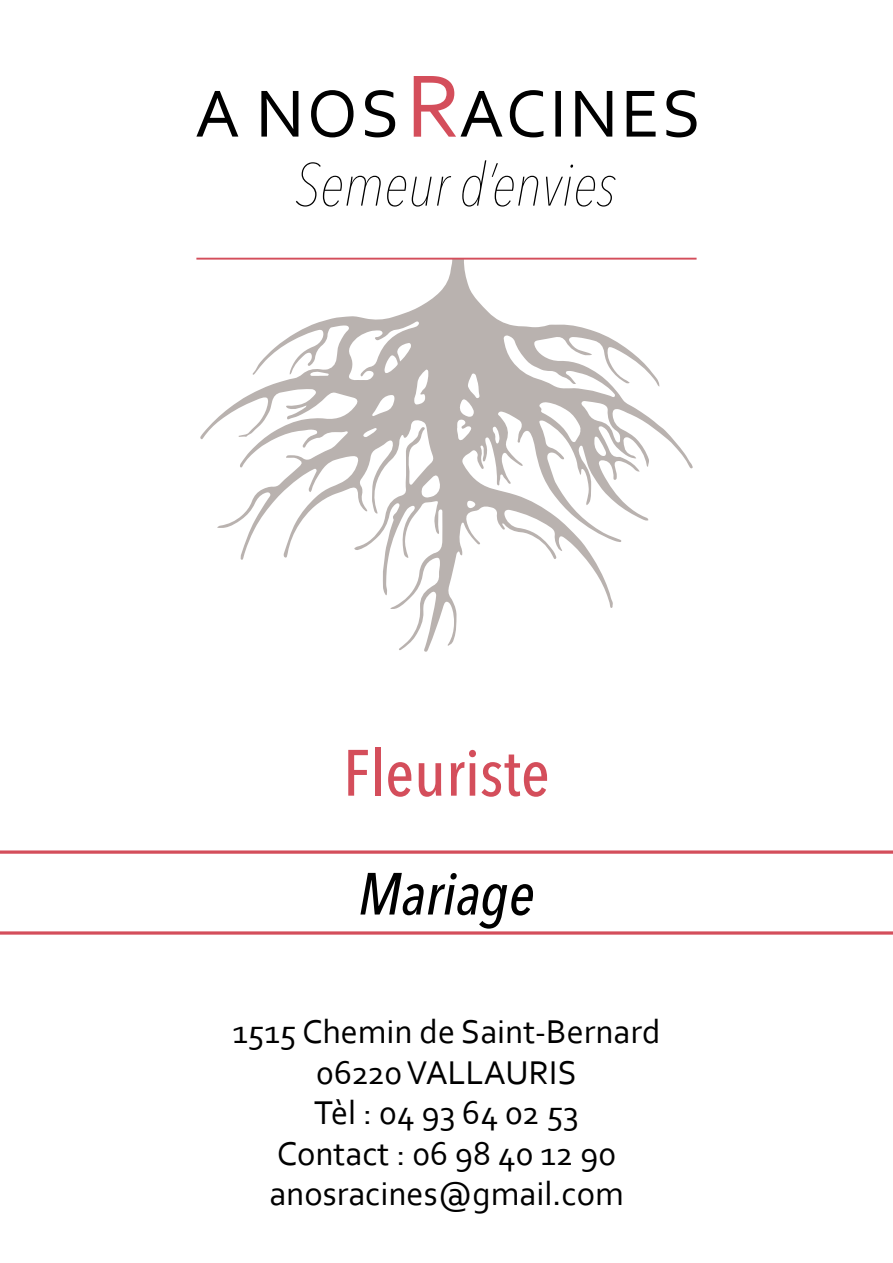
<style>
.page{position:relative;width:893px;height:1263px;background:#fff}
.page>*{position:absolute;margin:0;border:0;box-sizing:border-box;transform-origin:0 0}
.t1{font:500 condensed 64.65px "Avenir Next LT Pro";color:#d44e5b}
.t2{font:italic 200 condensed 59.85px "Avenir Next LT Pro";color:#000}
.t3{font:italic 500 condensed 58.8px "Avenir Next LT Pro";color:#000}
.t4{font:34.5px/40.5px "Corbel";color:#000;text-align:center}
</style>
<div class="page">
<hr style="left:0;top:931px;width:893px;height:3px;background:#d44e5b">
<hr style="left:0;top:850px;width:893px;height:3px;background:#d44e5b">
<svg style="left:200px;top:260px;width:493px;height:392px"></svg>
<hr style="left:196px;top:258px;width:501px;height:2px;background:#d44e5b">
<svg style="left:414px;top:76px;width:283px;height:61px"></svg>
<svg style="left:196px;top:90px;width:199px;height:47px"></svg>
<h2 class="t2" style="left:295px;top:149px;width:323px">Semeur d’envies</h2>
<h1 class="t1" style="left:343px;top:734px;width:208px">Fleuriste</h1>
<h3 class="t3" style="left:358px;top:858px;width:178px">Mariage</h3>
<p class="t4" style="left:232px;top:1011px;width:430px">1515 Chemin de Saint-Bernard<br>06220 VALLAURIS<br>Tèl : 04 93 64 02 53<br>Contact : 06 98 40 12 90 anosracines@gmail.com</p>
</div>
